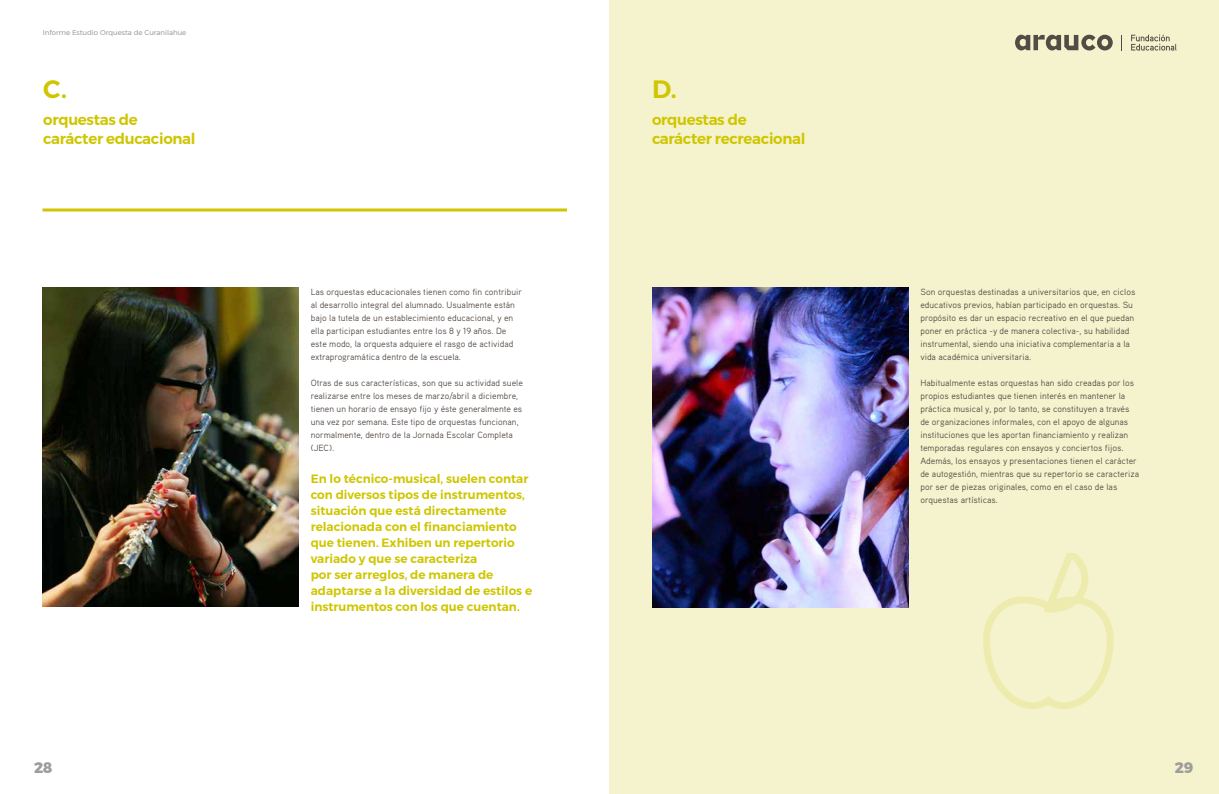
<style>
.page{position:relative;width:1219px;height:794px;background:#fff}
.page>*{position:absolute;margin:0;border:0;box-sizing:border-box;transform-origin:0 0}
.t1{font:600 25px "Montserrat";color:#cfc600}
.t2{font:600 15px/19px "Montserrat";letter-spacing:-.02em;color:#cfc600}
.t3{font:800 15px "Montserrat";color:#9d9d9c}
.t4{font:600 12px/16px "Montserrat";color:#cfc600}
.t5{font:9px/13px "Aaux Pro OT";color:#544b45}
.t6{font:7px "Montserrat";color:#9d9d9c}
</style>
<div class="page">
<div style="left:609px;top:0;width:610px;height:794px;background:#f5f3cd"></div>
<hr style="left:43px;top:208px;width:524px;height:3px;background:#cfc600">
<svg style="left:983px;top:553px;width:131px;height:156px"></svg>
<svg style="left:1015px;top:35px;width:98px;height:15px"></svg>
<svg style="left:1131px;top:34px;width:45px;height:17px"></svg>
<svg style="left:1121px;top:35px;width:1px;height:15px"></svg>
<img style="left:652px;top:288px;width:256px;height:319px">
<img style="left:43px;top:288px;width:256px;height:318px">
<p class="t6" style="left:43px;top:27px;width:145px">Informe Estudio Orquesta de Curanilahue</p>
<h1 class="t1" style="left:43px;top:69px;width:25px">C.</h1>
<h1 class="t1" style="left:652px;top:69px;width:26px">D.</h1>
<h2 class="t2" style="left:652px;top:110px;width:155px">orquestas de carácter recreacional</h2>
<h2 class="t2" style="left:43px;top:110px;width:154px">orquestas de carácter educacional</h2>
<p class="t5" style="left:311px;top:285px;width:213px">Las orquestas educacionales tienen como fin contribuir al desarrollo integral del alumnado. Usualmente están bajo la tutela de un establecimiento educacional, y en ella participan estudiantes entre los 8 y 19 años. De este modo, la orquesta adquiere el rasgo de actividad extraprogramática dentro de la escuela.</p>
<p class="t5" style="left:311px;top:376px;width:214px">Otras de sus características, son que su actividad suele realizarse entre los meses de marzo/abril a diciembre, tienen un horario de ensayo fijo y éste generalmente es una vez por semana. Este tipo de orquestas funcionan, normalmente, dentro de la Jornada Escolar Completa (JEC).</p>
<p class="t4" style="left:311px;top:471px;width:223px">En lo técnico-musical, suelen contar con diversos tipos de instrumentos, situación que está directamente relacionada con el financiamiento que tienen. Exhiben un repertorio variado y que se caracteriza<br>por ser arreglos, de manera de adaptarse a la diversidad de estilos e instrumentos con los que cuentan.</p>
<p class="t5" style="left:920px;top:285px;width:217px">Son orquestas destinadas a universitarios que, en ciclos educativos previos, habían participado en orquestas. Su propósito es dar un espacio recreativo en el que puedan poner en práctica -y de manera colectiva-, su habilidad instrumental, siendo una iniciativa complementaria a la vida académica universitaria.</p>
<p class="t5" style="left:920px;top:376px;width:220px">Habitualmente estas orquestas han sido creadas por los propios estudiantes que tienen interés en mantener la práctica musical y, por lo tanto, se constituyen a través de organizaciones informales, con el apoyo de algunas instituciones que les aportan financiamiento y realizan temporadas regulares con ensayos y conciertos fijos.<br>Además, los ensayos y presentaciones tienen el carácter de autogestión, mientras que su repertorio se caracteriza por ser de piezas originales, como en el caso de las orquestas artísticas.</p>
<h2 class="t3" style="left:34px;top:755px;width:20px">28</h2>
<h2 class="t3" style="left:1175px;top:755px;width:20px">29</h2>
</div>
